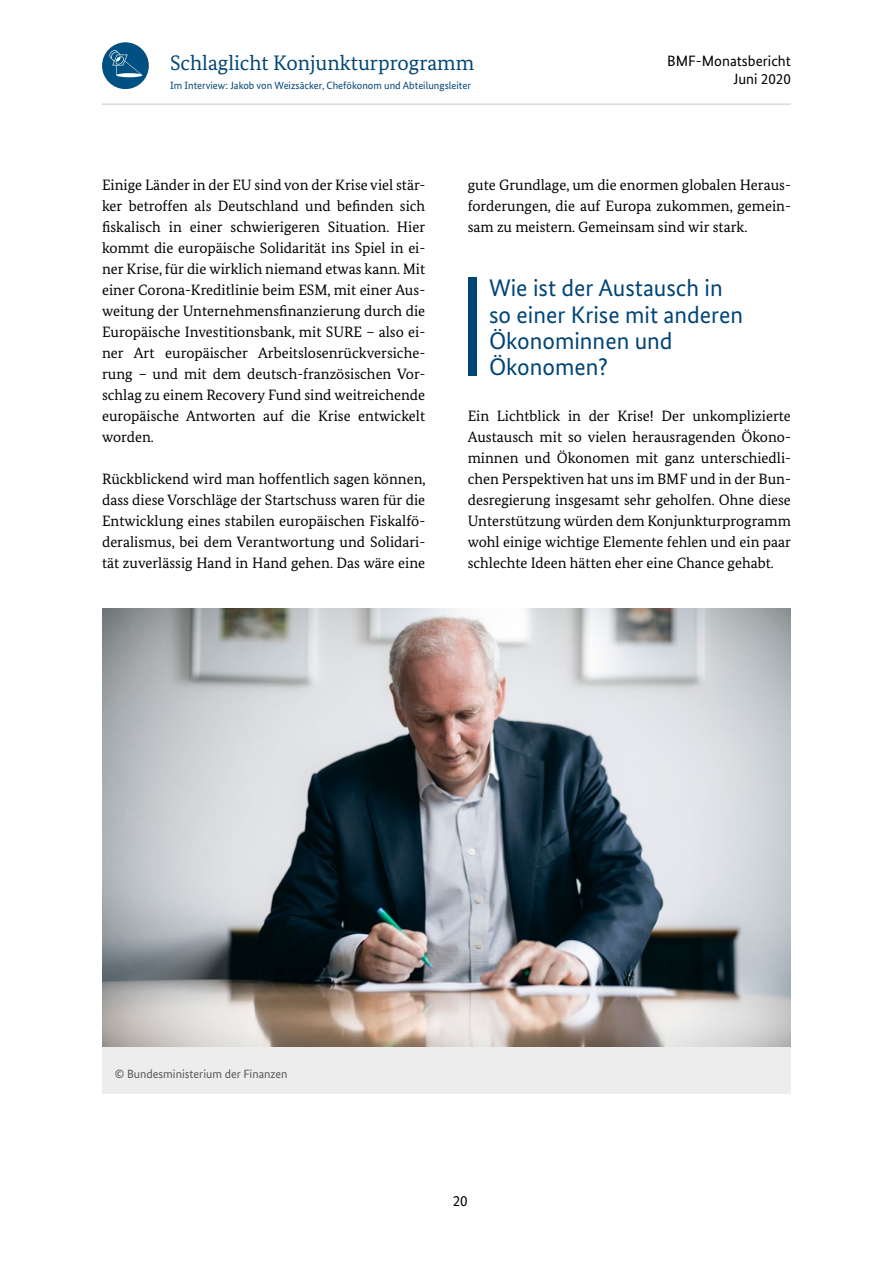
<style>
.page{position:relative;width:893px;height:1263px;background:#fff}
.page>*{position:absolute;margin:0;border:0;box-sizing:border-box;transform-origin:0 0}
.Überschrift_zweite_E{font:24px/26.2px "Bundes Sans";color:#004577}
.t1{font:21px "Bundes Serif";color:#004577}
.Zweispaltiger_Fließt{font:15px/21px "Bundes Serif";color:#000;text-align:justify}
.t2{font:15px/18px "Bundes Sans";color:#000;text-align:right}
.Bildunterschrift_ein{font:12px "Bundes Sans";color:#575756}
.t3{font:10.5px "Bundes Sans";color:#004577}
</style>
<div class="page">
<hr style="left:102px;top:103px;width:689px;height:2px;background:#dadada">
<div style="left:102px;top:1004px;width:689px;height:89px;background:#ededed"></div>
<div style="left:468px;top:278px;width:8px;height:98px;background:#004577"></div>
<img style="left:102px;top:609px;width:689px;height:437px">
<div style="left:102px;top:42px;width:47px;height:47px;background:#005081;border-radius:50%"></div>
<svg style="left:109px;top:50px;width:33px;height:27px"></svg>
<h2 class="t1" style="left:170px;top:50px;width:306px">Schlaglicht Konjunkturprogramm</h2>
<p class="t2" style="left:667px;top:51px;width:125px">BMF-Monatsbericht<br>Juni 2020</p>
<p class="t3" style="left:170px;top:79px;width:302px">Im Interview: Jakob von Weizsäcker, Chefökonom und Abteilungsleiter</p>
<p class="Zweispaltiger_Fließt" style="left:102px;top:174px;width:325px">Einige Länder in der EU sind von der Krise viel stär&shy;ker betroffen als Deutschland und befinden sich fiskalisch in einer schwierigeren Situation. Hier kommt die europäische Solidarität ins Spiel in ei&shy;ner Krise, für die wirklich niemand etwas kann. Mit einer Corona-Kreditlinie beim ESM, mit einer Aus&shy;weitung der Unternehmensfinanzierung durch die Europäische Investitionsbank, mit SURE – also ei&shy;ner Art europäischer Arbeitslosenrückversiche&shy;rung – und mit dem deutsch-französischen Vor&shy;schlag zu einem Recovery Fund sind weitreichende europäische Antworten auf die Krise entwickelt worden.</p>
<p class="Zweispaltiger_Fließt" style="left:102px;top:468px;width:325px">Rückblickend wird man hoffentlich sagen können, dass diese Vorschläge der Startschuss waren für die Entwicklung eines stabilen europäischen Fiskalfö&shy;deralismus, bei dem Verantwortung und Solidari&shy;tät zuverlässig Hand in Hand gehen. Das wäre eine</p>
<p class="Zweispaltiger_Fließt" style="left:468px;top:174px;width:325px">gute Grundlage, um die enormen globalen Heraus&shy;forderungen, die auf Europa zukommen, gemein&shy;sam zu meistern. Gemeinsam sind wir stark.</p>
<h3 class="Überschrift_zweite_E" style="left:489px;top:275px;width:256px">Wie ist der Austausch in so einer Krise mit anderen<br>Ökonominnen und<br>Ökonomen?</h3>
<p class="Zweispaltiger_Fließt" style="left:468px;top:405px;width:325px">Ein Lichtblick in der Krise! Der unkomplizierte Austausch mit so vielen herausragenden Ökono&shy;minnen und Ökonomen mit ganz unterschiedli&shy;chen Perspektiven hat uns im BMF und in der Bun&shy;desregierung insgesamt sehr geholfen. Ohne diese Unterstützung würden dem Konjunkturprogramm wohl einige wichtige Elemente fehlen und ein paar schlechte Ideen hätten eher eine Chance gehabt.</p>
<p class="Bildunterschrift_ein" style="left:115px;top:1066px;width:174px">© Bundesministerium der Finanzen</p>
<p class="t2" style="left:453px;top:1192px;width:16px">20</p>
</div>
